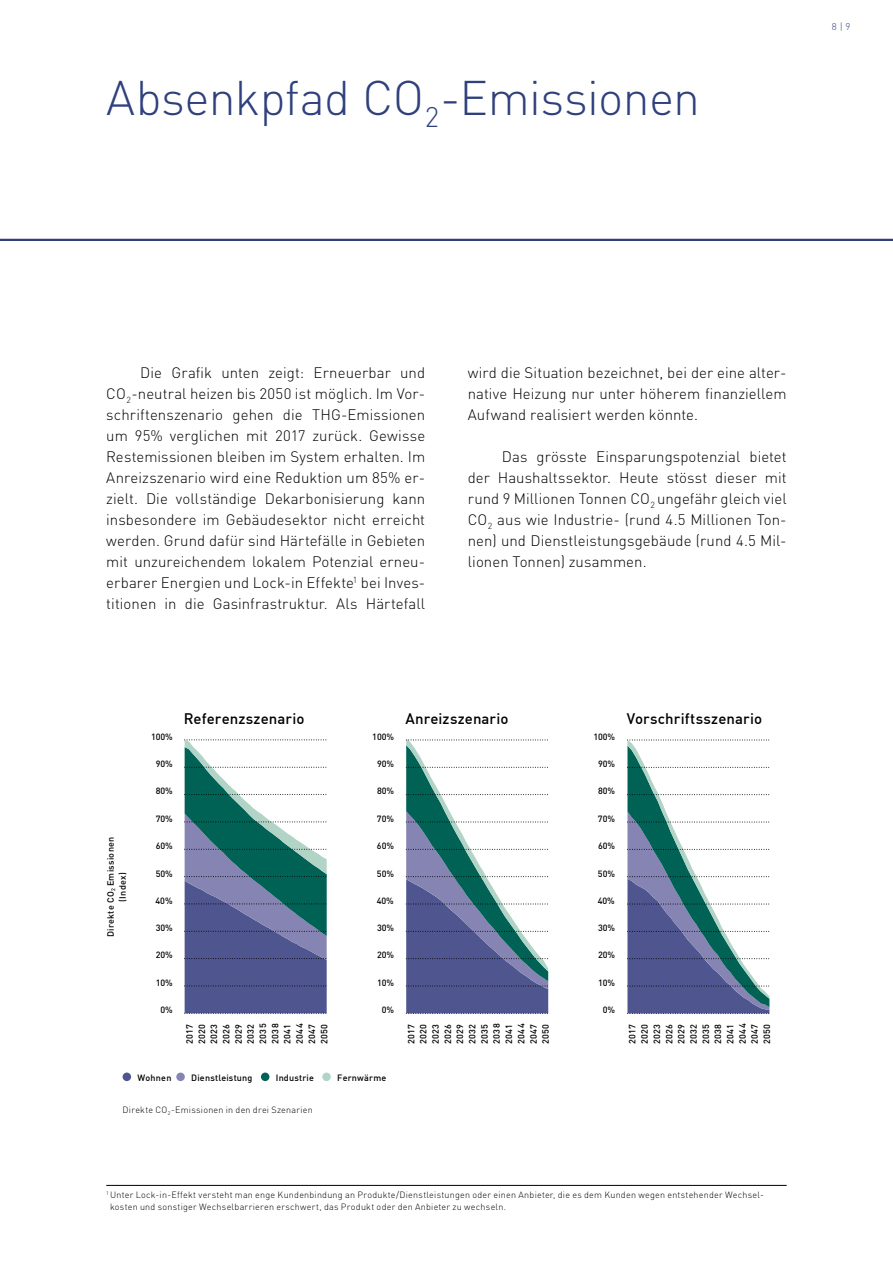
<style>
.page{position:relative;width:893px;height:1263px;background:#fff}
.page>*{position:absolute;margin:0;border:0;box-sizing:border-box;transform-origin:0 0}
.t1{font:300 48px "DIN";letter-spacing:-.01em;color:#2f407c}
.t2{font:300 15px/21px "DIN";letter-spacing:.005em;color:#000;text-align:justify}
.t3{font:500 15px "DIN";letter-spacing:.005em;color:#000}
.t4{font:300 9.75px "DIN";color:#2f407c}
.t5{font:500 9px/12.3px "DIN";letter-spacing:.03em;color:#000;text-align:justify}
.t6{font:300 9px/12px "DIN";letter-spacing:.025em;color:#000}
</style>
<div class="page">
<hr style="left:106px;top:1185px;width:681px;height:1px;background:#000">
<svg style="left:0;top:238px;width:893px;height:3px;background:#626f9c"></svg>
<svg style="left:627px;top:740px;width:142px;height:274px"></svg>
<svg style="left:406px;top:739px;width:142px;height:275px"></svg>
<svg style="left:185px;top:739px;width:142px;height:275px"></svg>
<div style="left:123px;top:1072px;width:8px;height:9px;background:#4f568f;border-radius:50%"></div>
<div style="left:176px;top:1072px;width:9px;height:9px;background:#8584b2;border-radius:50%"></div>
<div style="left:261px;top:1072px;width:8px;height:9px;background:#006255;border-radius:50%"></div>
<div style="left:322px;top:1072px;width:9px;height:9px;background:#b1d4c7;border-radius:50%"></div>
<h1 class="t1" style="left:106px;top:68px;width:595px">Absenkpfad CO<sub>2</sub>-Emissionen</h1>
<p class="t4" style="left:832px;top:20px;width:20px">8 | 9</p>
<p class="t2" style="left:106px;top:362px;width:320px;text-indent:34px">Die Grafik unten zeigt: Erneuerbar und CO<sub>2</sub>-neutral heizen bis 2050 ist möglich. Im Vor&shy;schriftenszenario gehen die THG-Emissionen um 95% verglichen mit 2017 zurück. Gewisse Restemissionen bleiben im System erhalten. Im Anreizszenario wird eine Reduktion um 85% er&shy;zielt. Die vollständige Dekarbonisierung kann insbesondere im Gebäudesektor nicht erreicht werden. Grund dafür sind Härtefälle in Gebieten mit unzureichendem lokalem Potenzial erneu&shy;erbarer Energien und Lock-in Effekte<sup>1</sup> bei Inves&shy;titionen in die Gasinfrastruktur. Als Härtefall</p>
<p class="t2" style="left:468px;top:362px;width:320px">wird die Situation bezeichnet, bei der eine alter&shy;native Heizung nur unter höherem finanziellem Aufwand realisiert werden könnte.</p>
<p class="t2" style="left:468px;top:446px;width:320px;text-indent:34px">Das grösste Einsparungspotenzial bietet der Haushaltssektor. Heute stösst dieser mit rund 9 Millionen Tonnen CO<sub>2</sub> ungefähr gleich viel CO<sub>2</sub> aus wie Industrie- (rund 4.5 Millionen Ton&shy;nen) und Dienstleistungsgebäude (rund 4.5 Mil&shy;lionen Tonnen) zusammen.</p>
<p class="t5" style="left:104px;top:937px;width:102px;text-align:center;rotate:-90deg">Direkte CO<sub>2</sub> Emissionen (Index)</p>
<p class="t3" style="left:184px;top:709px;width:122px">Referenzszenario</p>
<p class="t3" style="left:405px;top:709px;width:105px">Anreizszenario</p>
<p class="t3" style="left:627px;top:709px;width:137px">Vorschriftsszenario</p>
<p class="t5" style="left:151px;top:730px;width:23px">100%</p>
<p class="t5" style="left:372px;top:730px;width:23px">100%</p>
<p class="t5" style="left:593px;top:730px;width:23px">100%</p>
<p class="t5" style="left:156px;top:757px;width:19px">90%</p>
<p class="t5" style="left:377px;top:757px;width:19px">90%</p>
<p class="t5" style="left:598px;top:757px;width:19px">90%</p>
<p class="t5" style="left:156px;top:785px;width:19px">80%</p>
<p class="t5" style="left:377px;top:785px;width:19px">80%</p>
<p class="t5" style="left:598px;top:785px;width:19px">80%</p>
<p class="t5" style="left:156px;top:812px;width:19px">70%</p>
<p class="t5" style="left:377px;top:812px;width:19px">70%</p>
<p class="t5" style="left:598px;top:812px;width:19px">70%</p>
<p class="t5" style="left:156px;top:839px;width:19px">60%</p>
<p class="t5" style="left:377px;top:839px;width:19px">60%</p>
<p class="t5" style="left:598px;top:839px;width:19px">60%</p>
<p class="t5" style="left:156px;top:867px;width:19px">50%</p>
<p class="t5" style="left:377px;top:867px;width:19px">50%</p>
<p class="t5" style="left:598px;top:867px;width:19px">50%</p>
<p class="t5" style="left:156px;top:894px;width:19px">40%</p>
<p class="t5" style="left:377px;top:894px;width:19px">40%</p>
<p class="t5" style="left:598px;top:894px;width:19px">40%</p>
<p class="t5" style="left:156px;top:921px;width:19px">30%</p>
<p class="t5" style="left:377px;top:921px;width:19px">30%</p>
<p class="t5" style="left:598px;top:921px;width:19px">30%</p>
<p class="t5" style="left:156px;top:949px;width:19px">20%</p>
<p class="t5" style="left:377px;top:949px;width:19px">20%</p>
<p class="t5" style="left:598px;top:949px;width:19px">20%</p>
<p class="t5" style="left:156px;top:976px;width:19px">10%</p>
<p class="t5" style="left:377px;top:976px;width:19px">10%</p>
<p class="t5" style="left:598px;top:976px;width:19px">10%</p>
<p class="t5" style="left:160px;top:1004px;width:14px">0%</p>
<p class="t5" style="left:382px;top:1004px;width:14px">0%</p>
<p class="t5" style="left:603px;top:1004px;width:14px">0%</p>
<p class="t5" style="left:183px;top:1044px;width:22px;rotate:-90deg">2017<br>2020<br>2023<br>2026<br>2029<br>2032<br>2035<br>2038<br>2041<br>2044<br>2047<br>2050</p>
<p class="t5" style="left:405px;top:1044px;width:22px;rotate:-90deg">2017<br>2020<br>2023<br>2026<br>2029<br>2032<br>2035<br>2038<br>2041<br>2044<br>2047<br>2050</p>
<p class="t5" style="left:626px;top:1044px;width:22px;rotate:-90deg">2017<br>2020<br>2023<br>2026<br>2029<br>2032<br>2035<br>2038<br>2041<br>2044<br>2047<br>2050</p>
<p class="t5" style="left:137px;top:1071px;width:36px">Wohnen</p>
<p class="t5" style="left:191px;top:1071px;width:63px">Dienstleistung</p>
<p class="t5" style="left:276px;top:1071px;width:40px">Industrie</p>
<p class="t5" style="left:337px;top:1071px;width:51px">Fernwärme</p>
<p class="t6" style="left:123px;top:1104px;width:192px">Direkte CO<sub>2</sub>-Emissionen in den drei Szenarien</p>
<p class="t6" style="left:110px;top:1189px;width:654px;text-indent:-4px"><sup>1</sup> Unter Lock-in-Effekt versteht man enge Kundenbindung an Produkte/Dienstleistungen oder einen Anbieter, die es dem Kunden wegen entstehender Wechsel&shy;kosten und sonstiger Wechselbarrieren erschwert, das Produkt oder den Anbieter zu wechseln.</p>
</div>
